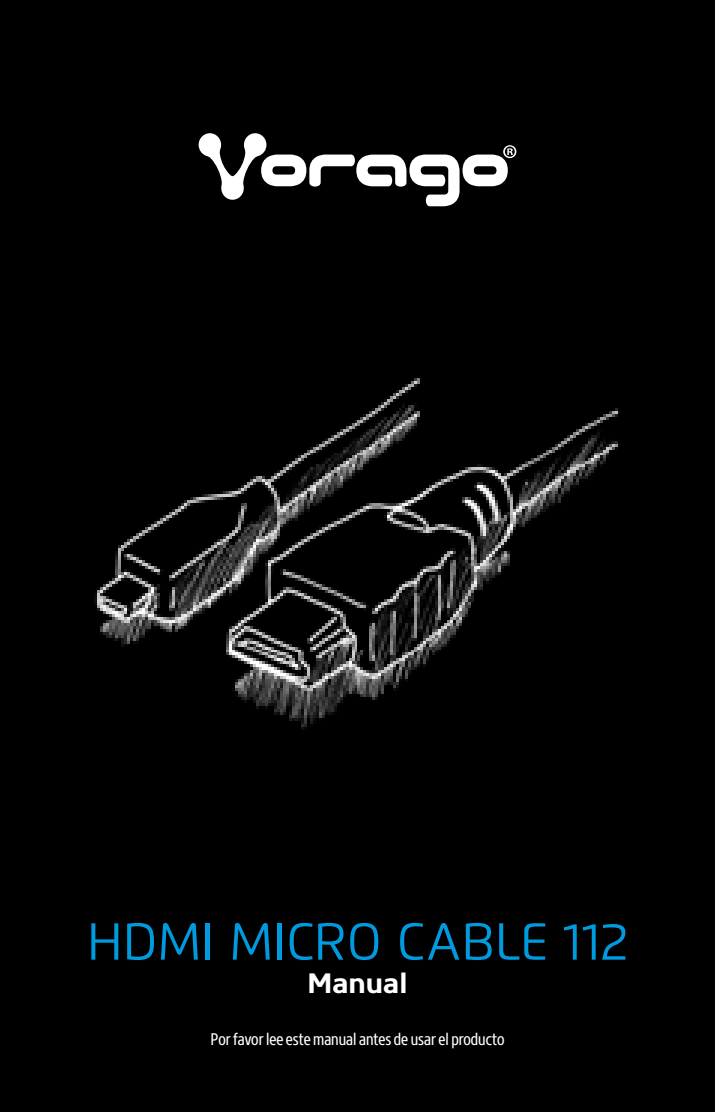
<style>
.page{position:relative;width:715px;height:1112px;background:#fff}
.page>*{position:absolute;margin:0;border:0;box-sizing:border-box;transform-origin:0 0}
.t1{font:52px "Flexo";color:#009ade}
.t2{font:700 28px "Core Sans N65";color:#fff}
.t3{font:16.8px "Core Sans N47 Cn";color:#fff}
</style>
<div class="page">
<div style="left:0;top:0;width:714px;height:1111px;background:#000"></div>
<svg style="left:198px;top:133px;width:318px;height:73px"></svg>
<img style="left:94px;top:378px;width:524px;height:352px">
<h1 class="t1" style="left:87px;top:909px;width:542px">HDMI MICRO CABLE 112</h1>
<h2 class="t2" style="left:307px;top:965px;width:101px">Manual</h2>
<p class="t3" style="left:210px;top:1028px;width:295px">Por favor lee este manual antes de usar el producto</p>
</div>
